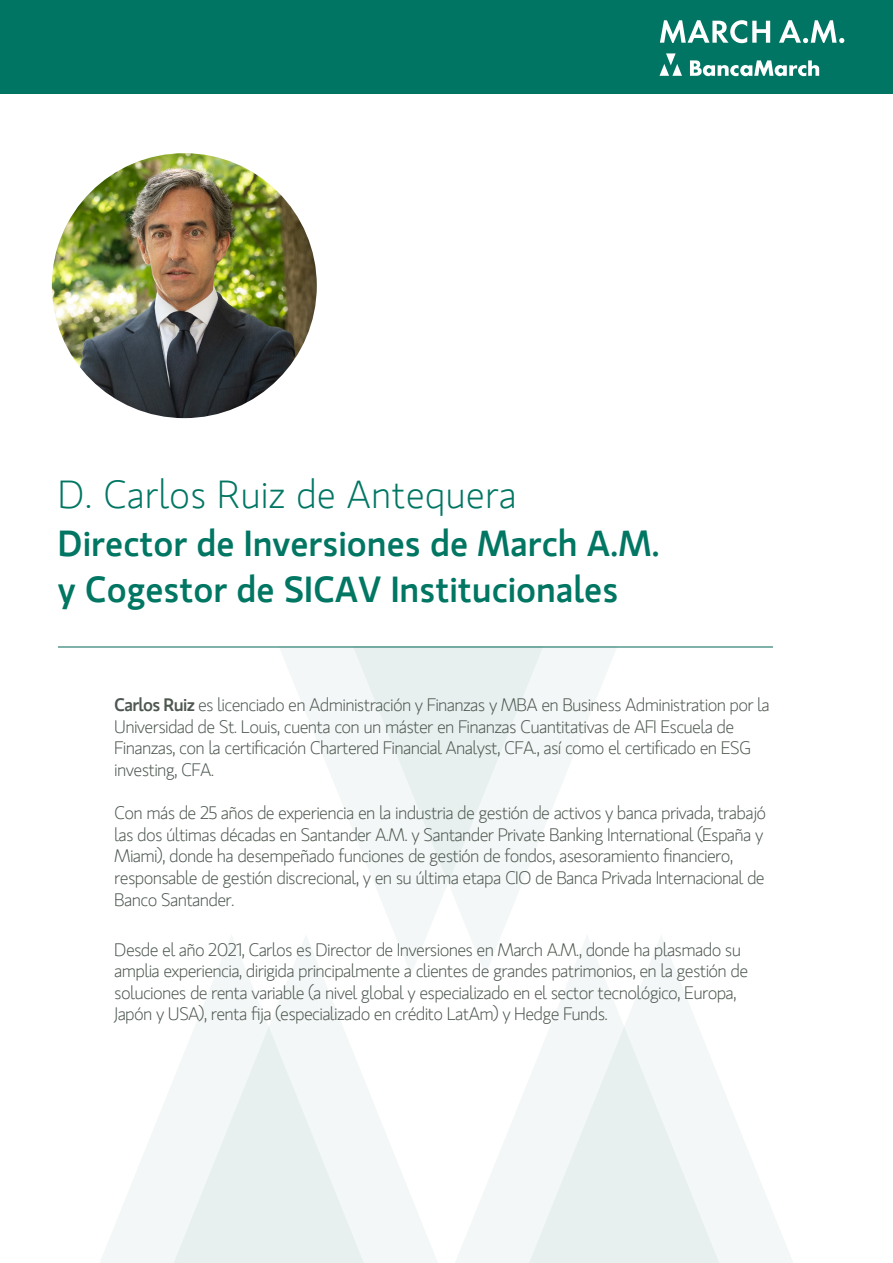
<style>
.page{position:relative;width:893px;height:1263px;background:#fff}
.page>*{position:absolute;margin:0;border:0;box-sizing:border-box;transform-origin:0 0}
.t1{font:300 39px "Gloriola";color:#007663}
.t2{font:500 36.15px/46px "Gloriola";color:#007663}
.t3{font:300 18px/21.6px "Gloriola";letter-spacing:-.04em;color:#4d574f}
.s1{font-weight:500}
</style>
<div class="page">
<svg style="left:719px;top:647px;width:74px;height:616px"></svg>
<svg style="left:99px;top:647px;width:620px;height:616px"></svg>
<div style="left:0;top:0;width:893px;height:93px;background:#007563"></div>
<hr style="left:58px;top:646px;width:715px;height:1px;background:#006556">
<svg style="left:660px;top:20px;width:110px;height:23px"></svg>
<svg style="left:779px;top:20px;width:65px;height:23px"></svg>
<svg style="left:690px;top:60px;width:129px;height:16px"></svg>
<svg style="left:659px;top:53px;width:23px;height:23px"></svg>
<img style="left:52px;top:153px;width:265px;height:265px;border-radius:132px">
<h1 class="t1" style="left:58px;top:472px;width:460px">D. Carlos Ruiz de Antequera</h1>
<h2 class="t2" style="left:58px;top:521px;width:604px">Director de Inversiones de March A.M. y Cogestor de SICAV Institucionales</h2>
<p class="t3" style="left:114px;top:694px;width:657px"><span class="s1">Carlos Ruiz</span> es licenciado en Administración y Finanzas y MBA en Business Administration por la Universidad de St. Louis, cuenta con un máster en Finanzas Cuantitativas de AFI Escuela de Finanzas, con la certificación Chartered Financial Analyst, CFA., así como el certificado en ESG investing, CFA.</p>
<p class="t3" style="left:114px;top:802px;width:653px">Con más de 25 años de experiencia en la industria de gestión de activos y banca privada, trabajó las dos últimas décadas en Santander A.M. y Santander Private Banking International (España y Miami), donde ha desempeñado funciones de gestión de fondos, asesoramiento financiero, responsable de gestión discrecional, y en su última etapa CIO de Banca Privada Internacional de Banco Santander.</p>
<p class="t3" style="left:114px;top:939px;width:635px">Desde el año 2021, Carlos es Director de Inversiones en March A.M., donde ha plasmado su amplia experiencia, dirigida principalmente a clientes de grandes patrimonios, en la gestión de soluciones de renta variable (a nivel global y especializado en el sector tecnológico, Europa, Japón y USA), renta fija (especializado en crédito LatAm) y Hedge Funds.</p>
</div>
